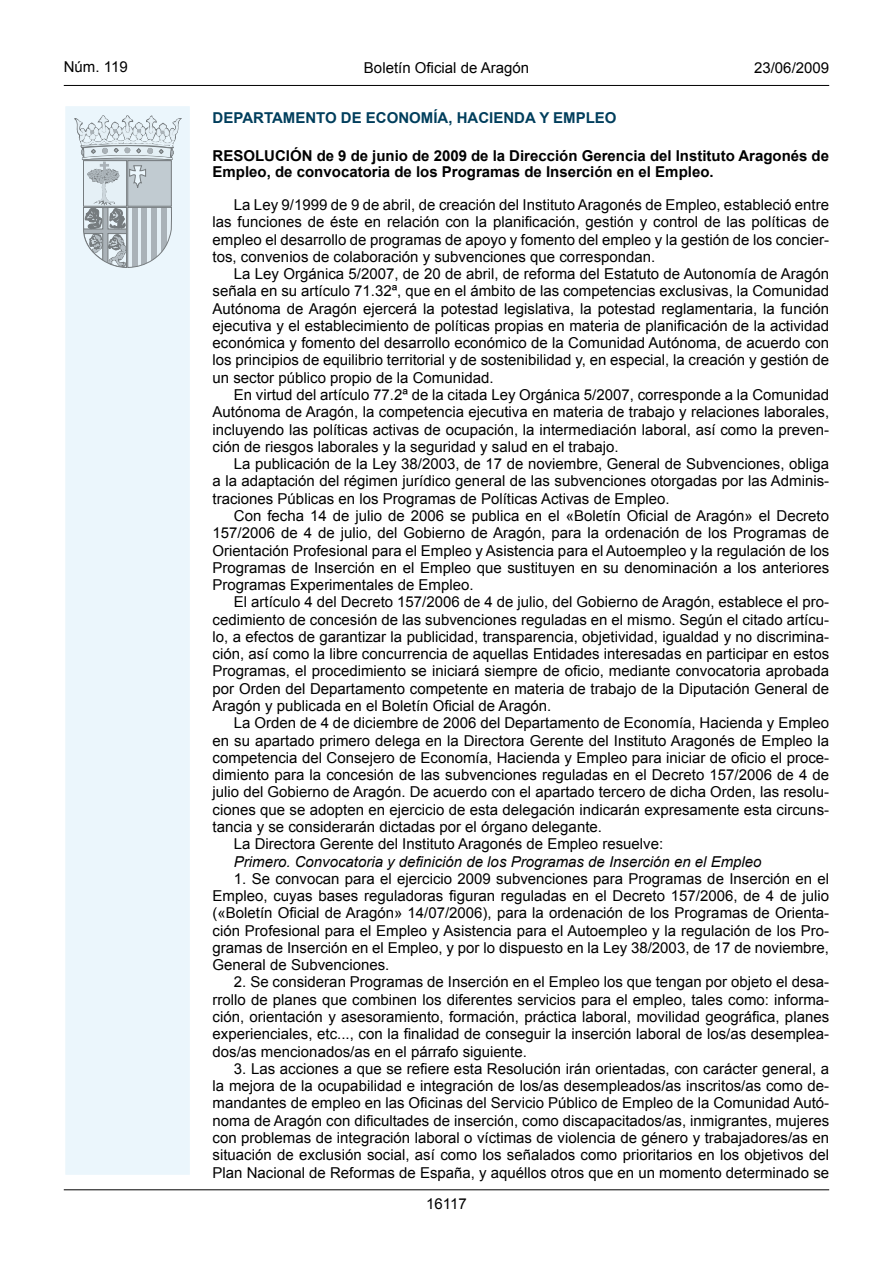
<style>
.page{position:relative;width:893px;height:1263px;background:#fff}
.page>*{position:absolute;margin:0;border:0;box-sizing:border-box;transform-origin:0 0}
.inicio_de_parrafo{font:15px/17.2px "Arial";color:#000;text-align:justify}
.Titulo_text{font:700 15px/16.5px "Arial";color:#000}
.inicio_de_parrafo-2{font:italic 15px "Arial";color:#000}
.emisor_text{font:700 15px "Arial";color:#003e5c}
.estilo_head-c{font:15px "Arial";color:#000}
.estilo_head-d{font:15px "Arial";color:#000}
.estilo_head-i{font:15px "Arial";color:#000}
.numero_pagina{font:15px "Arial";color:#000}
</style>
<div class="page">
<hr style="left:64px;top:85px;width:765px;height:1px;background:#000">
<div style="left:64px;top:105px;width:127px;height:1071px;background:#ebf6fc;border:2px solid #fff"></div>
<svg style="left:75px;top:115px;width:106px;height:153px"></svg>
<hr style="left:64px;top:1189px;width:765px;height:1px;background:#000">
<p class="estilo_head-i" style="left:64px;top:57px;width:65px">Núm. 119</p>
<p class="estilo_head-c" style="left:364px;top:57px;width:167px">Boletín Oficial de Aragón</p>
<p class="estilo_head-d" style="left:754px;top:57px;width:77px">23/06/2009</p>
<p class="emisor_text" style="left:213px;top:108px;width:405px">DEPARTAMENTO DE ECONOMÍA, HACIENDA Y EMPLEO</p>
<p class="Titulo_text" style="left:213px;top:148px;width:618px">RESOLUCIÓN de 9 de junio de 2009 de la Dirección Gerencia del Instituto Aragonés de<br>Empleo, de convocatoria de los Programas de Inserción en el Empleo.</p>
<p class="inicio_de_parrafo" style="left:213px;top:196px;width:618px;text-indent:21px">La Ley 9/1999 de 9 de abril, de creación del Instituto Aragonés de Empleo, estableció entre las funciones de éste en relación con la planificación, gestión y control de las políticas de empleo el desarrollo de programas de apoyo y fomento del empleo y la gestión de los concier&shy;tos, convenios de colaboración y subvenciones que correspondan.</p>
<p class="inicio_de_parrafo" style="left:213px;top:265px;width:618px;text-indent:21px">La Ley Orgánica 5/2007, de 20 de abril, de reforma del Estatuto de Autonomía de Aragón señala en su artículo 71.32ª, que en el ámbito de las competencias exclusivas, la Comunidad Autónoma de Aragón ejercerá la potestad legislativa, la potestad reglamentaria, la función ejecutiva y el establecimiento de políticas propias en materia de planificación de la actividad económica y fomento del desarrollo económico de la Comunidad Autónoma, de acuerdo con los principios de equilibrio territorial y de sostenibilidad y, en especial, la creación y gestión de un sector público propio de la Comunidad.</p>
<p class="inicio_de_parrafo" style="left:213px;top:386px;width:618px;text-indent:21px">En virtud del artículo 77.2ª de la citada Ley Orgánica 5/2007, corresponde a la Comunidad Autónoma de Aragón, la competencia ejecutiva en materia de trabajo y relaciones laborales, incluyendo las políticas activas de ocupación, la intermediación laboral, así como la preven&shy;ción de riesgos laborales y la seguridad y salud en el trabajo.</p>
<p class="inicio_de_parrafo" style="left:213px;top:455px;width:618px;text-indent:21px">La publicación de la Ley 38/2003, de 17 de noviembre, General de Subvenciones, obliga a la adaptación del régimen jurídico general de las subvenciones otorgadas por las Adminis&shy;traciones Públicas en los Programas de Políticas Activas de Empleo.</p>
<p class="inicio_de_parrafo" style="left:213px;top:507px;width:618px;text-indent:21px">Con fecha 14 de julio de 2006 se publica en el «Boletín Oficial de Aragón» el Decreto 157/2006 de 4 de julio, del Gobierno de Aragón, para la ordenación de los Programas de Orientación Profesional para el Empleo y Asistencia para el Autoempleo y la regulación de los Programas de Inserción en el Empleo que sustituyen en su denominación a los anteriores Programas Experimentales de Empleo.</p>
<p class="inicio_de_parrafo" style="left:213px;top:594px;width:618px;text-indent:21px">El artículo 4 del Decreto 157/2006 de 4 de julio, del Gobierno de Aragón, establece el pro&shy;cedimiento de concesión de las subvenciones reguladas en el mismo. Según el citado artícu&shy;lo, a efectos de garantizar la publicidad, transparencia, objetividad, igualdad y no discrimina&shy;ción, así como la libre concurrencia de aquellas Entidades interesadas en participar en estos Programas, el procedimiento se iniciará siempre de oficio, mediante convocatoria aprobada por Orden del Departamento competente en materia de trabajo de la Diputación General de Aragón y publicada en el Boletín Oficial de Aragón.</p>
<p class="inicio_de_parrafo" style="left:213px;top:714px;width:618px;text-indent:21px">La Orden de 4 de diciembre de 2006 del Departamento de Economía, Hacienda y Empleo en su apartado primero delega en la Directora Gerente del Instituto Aragonés de Empleo la competencia del Consejero de Economía, Hacienda y Empleo para iniciar de oficio el proce&shy;dimiento para la concesión de las subvenciones reguladas en el Decreto 157/2006 de 4 de julio del Gobierno de Aragón. De acuerdo con el apartado tercero de dicha Orden, las resolu&shy;ciones que se adopten en ejercicio de esta delegación indicarán expresamente esta circuns&shy;tancia y se considerarán dictadas por el órgano delegante.</p>
<p class="inicio_de_parrafo" style="left:234px;top:835px;width:431px">La Directora Gerente del Instituto Aragonés de Empleo resuelve:</p>
<p class="inicio_de_parrafo-2" style="left:234px;top:851px;width:529px">Primero. Convocatoria y definición de los Programas de Inserción en el Empleo</p>
<p class="inicio_de_parrafo" style="left:213px;top:870px;width:618px;text-indent:21px">1. Se convocan para el ejercicio 2009 subvenciones para Programas de Inserción en el Empleo, cuyas bases reguladoras figuran reguladas en el Decreto 157/2006, de 4 de julio («Boletín Oficial de Aragón» 14/07/2006), para la ordenación de los Programas de Orienta&shy;ción Profesional para el Empleo y Asistencia para el Autoempleo y la regulación de los Pro&shy;gramas de Inserción en el Empleo, y por lo dispuesto en la Ley 38/2003, de 17 de noviembre, General de Subvenciones.</p>
<p class="inicio_de_parrafo" style="left:213px;top:974px;width:618px;text-indent:21px">2. Se consideran Programas de Inserción en el Empleo los que tengan por objeto el desa&shy;rrollo de planes que combinen los diferentes servicios para el empleo, tales como: informa&shy;ción, orientación y asesoramiento, formación, práctica laboral, movilidad geográfica, planes experienciales, etc..., con la finalidad de conseguir la inserción laboral de los/as desemplea&shy;dos/as mencionados/as en el párrafo siguiente.</p>
<p class="inicio_de_parrafo" style="left:213px;top:1060px;width:618px;text-indent:21px">3. Las acciones a que se refiere esta Resolución irán orientadas, con carácter general, a la mejora de la ocupabilidad e integración de los/as desempleados/as inscritos/as como de&shy;mandantes de empleo en las Oficinas del Servicio Público de Empleo de la Comunidad Autó&shy;noma de Aragón con dificultades de inserción, como discapacitados/as, inmigrantes, mujeres con problemas de integración laboral o víctimas de violencia de género y trabajadores/as en situación de exclusión social, así como los señalados como prioritarios en los objetivos del Plan Nacional de Reformas de España, y aquéllos otros que en un momento determinado se</p>
<p class="numero_pagina" style="left:426px;top:1194px;width:42px">16117</p>
</div>
